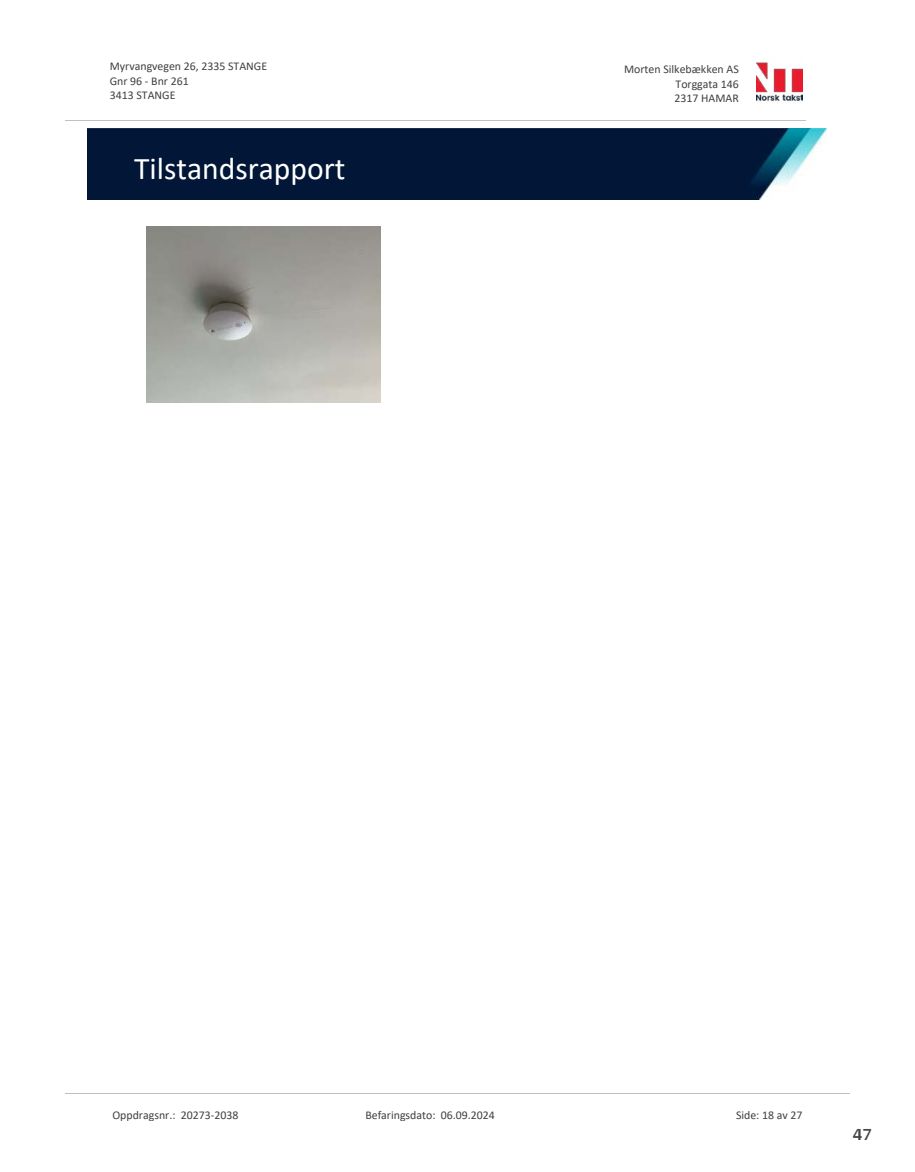
<style>
.page{position:relative;width:915px;height:1172px;background:#fff}
.page>*{position:absolute;margin:0;border:0;box-sizing:border-box;transform-origin:0 0}
.t1{font:31.65px "Calibri";color:#fff}
.t2{font:700 18px "Arya";color:#414749}
.t3{font:11.85px/14.5px "Calibri";color:#404040}
</style>
<div class="page">
<img style="left:146px;top:226px;width:234px;height:176px">
<img style="left:756px;top:62px;width:46px;height:40px">
<hr style="left:65px;top:120px;width:740px;height:1px;background:#c0c0c0">
<img style="left:88px;top:129px;width:738px;height:71px">
<hr style="left:65px;top:1093px;width:784px;height:1px;background:#c0c0c0">
<p class="t3" style="left:110px;top:59px;width:159px">Myrvangvegen 26, 2335 STANGE<br>Gnr 96 - Bnr 261<br>3413 STANGE</p>
<p class="t3" style="left:624px;top:62px;width:116px">Morten Silkebækken AS</p>
<p class="t3" style="left:675px;top:76px;width:65px">Torggata 146</p>
<p class="t3" style="left:674px;top:90px;width:66px">2317 HAMAR</p>
<h1 class="t1" style="left:134px;top:147px;width:213px">Tilstandsrapport</h1>
<p class="t3" style="left:112px;top:1107px;width:127px">Oppdragsnr.: 20273-2038</p>
<p class="t3" style="left:365px;top:1107px;width:131px">Befaringsdato: 06.09.2024</p>
<p class="t3" style="left:735px;top:1107px;width:68px">Side: 18 av 27</p>
<h2 class="t2" style="left:852px;top:1123px;width:21px">47</h2>
</div>
